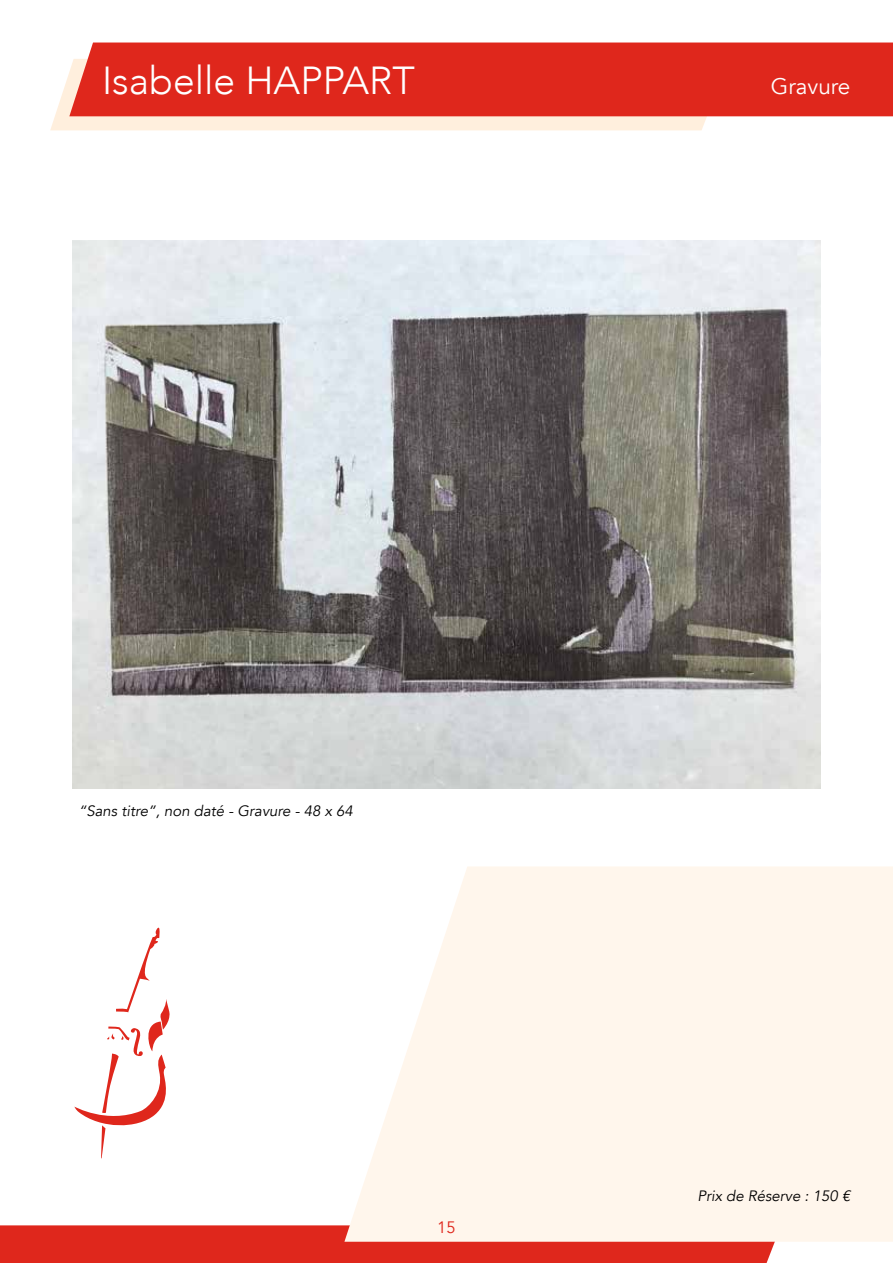
<style>
.page{position:relative;width:893px;height:1263px;background:#fff}
.page>*{position:absolute;margin:0;border:0;box-sizing:border-box;transform-origin:0 0}
.t1{font:300 39px "Avenir";color:#fff}
.t2{font:22.5px "Avenir";color:#fff}
.t3{font:16.5px "Avenir";color:#df271c}
.t4{font:italic 15px "Avenir";color:#000}
</style>
<div class="page">
<svg style="left:50px;top:74px;width:679px;height:56px;background:#feebdb"></svg>
<div style="left:69px;top:43px;width:824px;height:73px;background:#df271c"></div>
<div style="left:0;top:1225px;width:775px;height:38px;background:#df271c"></div>
<svg style="left:344px;top:866px;width:549px;height:376px;background:#fef6ee"></svg>
<svg style="left:74px;top:927px;width:96px;height:231px"></svg>
<img style="left:72px;top:240px;width:749px;height:549px">
<h1 class="t1" style="left:102px;top:57px;width:314px">Isabelle HAPPART</h1>
<h2 class="t2" style="left:771px;top:72px;width:81px">Gravure</h2>
<p class="t4" style="left:79px;top:802px;width:276px">“Sans titre”, non daté - Gravure - 48 x 64</p>
<p class="t3" style="left:437px;top:1217px;width:20px">15</p>
<p class="t4" style="left:698px;top:1187px;width:154px">Prix de Réserve : 150 €</p>
</div>
